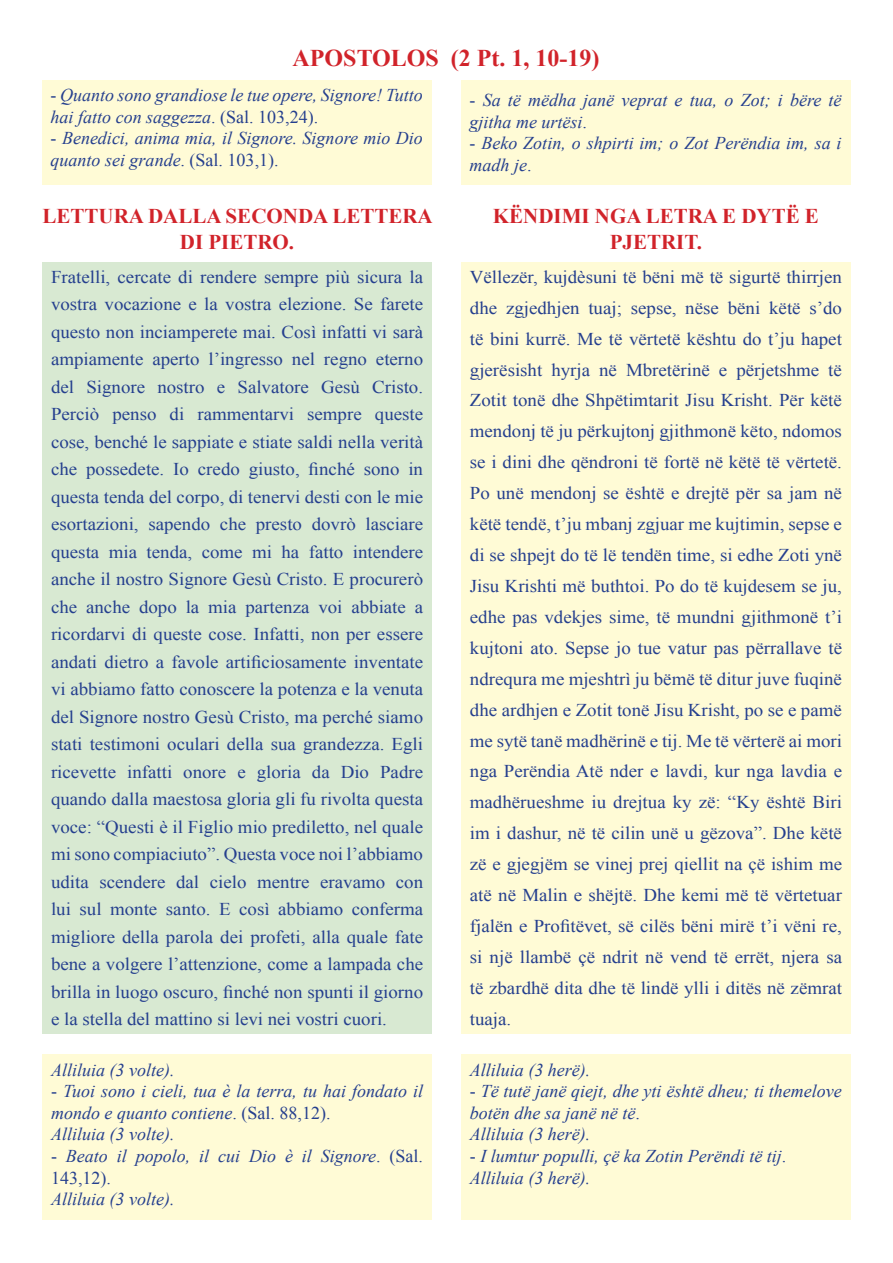
<style>
.page{position:relative;width:893px;height:1263px;background:#fff}
.page>*{position:absolute;margin:0;border:0;box-sizing:border-box;transform-origin:0 0}
.Normale{font:700 24px "Times New Roman";color:#d1232a}
.Normale-2{font:700 21px/25.2px "Times New Roman";color:#d1232a;text-align:center}
.Normale-3{font:18px/27.5px "Times New Roman";color:#253f8e;text-align:justify;scale:1.05 1}
.Normale-4{font:italic 18px/21.6px "Times New Roman";color:#253f8e}
.s1{font-style:normal}
</style>
<div class="page">
<div style="left:43px;top:1054px;width:389px;height:166px;background:#fffbd6"></div>
<div style="left:461px;top:1054px;width:389px;height:166px;background:#fffbd6"></div>
<div style="left:461px;top:80px;width:389px;height:104px;background:#fffbd6"></div>
<div style="left:42px;top:80px;width:389px;height:104px;background:#fffbd6"></div>
<div style="left:43px;top:262px;width:389px;height:771px;background:#d8e9d2"></div>
<div style="left:461px;top:262px;width:389px;height:771px;background:#fffbd6"></div>
<p class="Normale" style="left:293px;top:41px;width:308px">APOSTOLOS (2 Pt. 1, 10-19)</p>
<p class="Normale-4" style="left:469px;top:89px;width:374px"><span class="s1">-</span> Sa të mëdha janë veprat e tua, o Zot; i bëre të gjitha me urtësi<span class="s1">.</span></p>
<p class="Normale-4" style="left:469px;top:132px;width:374px"><span class="s1">-</span> Beko Zotin, o shpirti im; o Zot Perëndia im, sa i madh je<span class="s1">.</span></p>
<p class="Normale-4" style="left:51px;top:84px;width:374px"><span class="s1">-</span> Quanto sono grandiose le tue opere, Signore! Tutto hai fatto con saggezza<span class="s1">. (Sal. 103,24).</span></p>
<p class="Normale-4" style="left:51px;top:127px;width:374px"><span class="s1">-</span> Benedici, anima mia, il Signore. Signore mio Dio quanto sei grande<span class="s1">. (Sal. 103,1).</span></p>
<p class="Normale-2" style="left:43px;top:203px;width:392px">LETTURA DALLA SECONDA LETTERA<br>DI PIETRO.</p>
<p class="Normale-2" style="left:493px;top:203px;width:328px">KËNDIMI NGA LETRA E DYTË E<br>PJETRIT.</p>
<p class="Normale-3" style="left:51px;top:263px;width:356px">Fratelli, cercate di rendere sempre più sicura la vostra vocazione e la vostra elezione. Se farete questo non inciamperete mai. Così infatti vi sarà ampiamente aperto l’ingresso nel regno eterno del Signore nostro e Salvatore Gesù Cristo.<br>Perciò penso di rammentarvi sempre queste cose, benché le sappiate e stiate saldi nella verità che possedete. Io credo giusto, finché sono in questa tenda del corpo, di tenervi desti con le mie esortazioni, sapendo che presto dovrò lasciare questa mia tenda, come mi ha fatto intendere anche il nostro Signore Gesù Cristo. E procurerò che anche dopo la mia partenza voi abbiate a ricordarvi di queste cose. Infatti, non per essere andati dietro a favole artificiosamente inventate vi abbiamo fatto conoscere la potenza e la venuta del Signore nostro Gesù Cristo, ma perché siamo stati testimoni oculari della sua grandezza. Egli ricevette infatti onore e gloria da Dio Padre quando dalla maestosa gloria gli fu rivolta questa voce: “Questi è il Figlio mio prediletto, nel quale mi sono compiaciuto”. Questa voce noi l’abbiamo udita scendere dal cielo mentre eravamo con lui sul monte santo. E così abbiamo conferma migliore della parola dei profeti, alla quale fate bene a volgere l’attenzione, come a lampada che brilla in luogo oscuro, finché non spunti il giorno e la stella del mattino si levi nei vostri cuori.</p>
<p class="Normale-3" style="left:470px;top:261px;width:356px;line-height:30.9px">Vëllezër, kujdèsuni të bëni më të sigurtë thirrjen dhe zgjedhjen tuaj; sepse, nëse bëni këtë s’do të bini kurrë. Me të vërtetë kështu do t’ju hapet gjerësisht hyrja në Mbretërinë e përjetshme të Zotit tonë dhe Shpëtimtarit Jisu Krisht. Për këtë mendonj të ju përkujtonj gjithmonë këto, ndomos se i dini dhe qëndroni të fortë në këtë të vërtetë.<br>Po unë mendonj se është e drejtë për sa jam në këtë tendë, t’ju mbanj zgjuar me kujtimin, sepse e di se shpejt do të lë tendën time, si edhe Zoti ynë Jisu Krishti më buthtoi. Po do të kujdesem se ju, edhe pas vdekjes sime, të mundni gjithmonë t’i kujtoni ato. Sepse jo tue vatur pas përrallave të ndrequra me mjeshtrì ju bëmë të ditur juve fuqinë dhe ardhjen e Zotit tonë Jisu Krisht, po se e pamë me sytë tanë madhërinë e tij. Me të vërterë ai mori nga Perëndia Atë nder e lavdi, kur nga lavdia e madhërueshme iu drejtua ky zë: “Ky është Biri im i dashur, në të cilin unë u gëzova”. Dhe këtë zë e gjegjëm se vinej prej qiellit na çë ishim me atë në Malin e shëjtë. Dhe kemi më të vërtetuar fjalën e Profitëvet, së cilës bëni mirë t’i vëni re, si një llambë çë ndrit në vend të errët, njera sa të zbardhë dita dhe të lindë ylli i ditës në zëmrat tuaja.</p>
<p class="Normale-4" style="left:51px;top:1058px;width:125px">Alliluia (3 volte).</p>
<p class="Normale-4" style="left:51px;top:1080px;width:374px"><span class="s1">-</span> Tuoi sono i cieli, tua è la terra, tu hai fondato il mondo e quanto contiene<span class="s1">. (Sal. 88,12).</span></p>
<p class="Normale-4" style="left:51px;top:1123px;width:125px">Alliluia (3 volte).</p>
<p class="Normale-4" style="left:51px;top:1145px;width:374px"><span class="s1">-</span> Beato il popolo, il cui Dio è il Signore<span class="s1">. (Sal.<br>143,12).</span></p>
<p class="Normale-4" style="left:51px;top:1188px;width:125px">Alliluia (3 volte).</p>
<p class="Normale-4" style="left:470px;top:1058px;width:122px">Alliluia (3 herë).</p>
<p class="Normale-4" style="left:470px;top:1080px;width:374px"><span class="s1">-</span> Të tutë janë qiejt, dhe yti është dheu; ti themelove botën dhe sa janë në të<span class="s1">.</span></p>
<p class="Normale-4" style="left:470px;top:1123px;width:122px">Alliluia (3 herë).</p>
<p class="Normale-4" style="left:470px;top:1145px;width:318px"><span class="s1">-</span> I lumtur populli, çë ka Zotin Perëndi të tij<span class="s1">.</span></p>
<p class="Normale-4" style="left:470px;top:1166px;width:122px">Alliluia (3 herë).</p>
</div>
